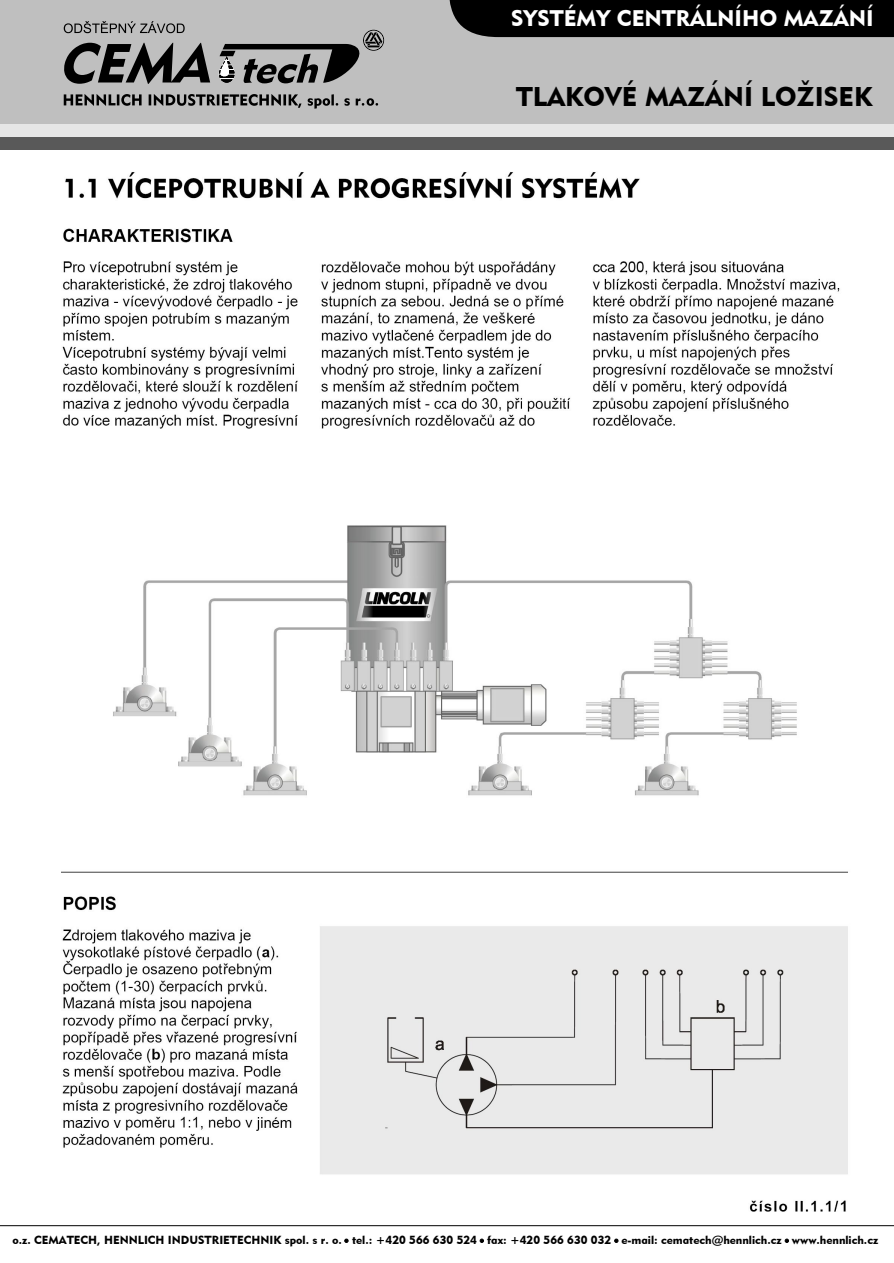
<style>
.page{position:relative;width:894px;height:1263px;background:#fff}
.page>*{position:absolute;margin:0;border:0;box-sizing:border-box;transform-origin:0 0}
.t1{font:27px "Geometr 415 Blk CE";color:#000}
.t2{font:22.5px "Geometr 415 Blk CE";color:#fff}
.t3{font:11.7px "Geometr 415 Blk CE";color:#000}
</style>
<div class="page">
<div style="left:0;top:0;width:894px;height:128px;background:#bfbfbf"></div>
<div style="left:0;top:124px;width:894px;height:13px;background:#e6e6e6"></div>
<div style="left:449px;top:0;width:445px;height:37px;background:#000"></div>
<svg style="left:64px;top:21px;width:121px;height:12px"></svg>
<svg style="left:64px;top:94px;width:314px;height:15px"></svg>
<svg style="left:64px;top:43px;width:146px;height:41px"></svg>
<svg style="left:219px;top:30px;width:165px;height:53px"></svg>
<div style="left:0;top:137px;width:894px;height:13px;background:#595959"></div>
<hr style="left:0;top:1225px;width:894px;height:1px;background:#000">
<svg style="left:345px;top:1239px;width:3px;height:4px"></svg>
<svg style="left:480px;top:1239px;width:4px;height:4px"></svg>
<svg style="left:614px;top:1239px;width:4px;height:4px"></svg>
<svg style="left:785px;top:1239px;width:4px;height:4px"></svg>
<img style="left:61px;top:172px;width:787px;height:1040px">
<h2 class="t2" style="left:511px;top:9px;width:364px">SYSTÉMY CENTRÁLNÍHO MAZÁNÍ</h2>
<h1 class="t1" style="left:516px;top:85px;width:358px">TLAKOVÉ MAZÁNÍ LOŽISEK</h1>
<p class="t3" style="left:12px;top:1235px;width:867px">o.z. CEMATECH, HENNLICH INDUSTRIETECHNIK spol. s r. o. tel.: +420 566 630 524 fax: +420 566 630 032 e-mail: cematech@hennlich.cz www.hennlich.cz</p>
</div>
